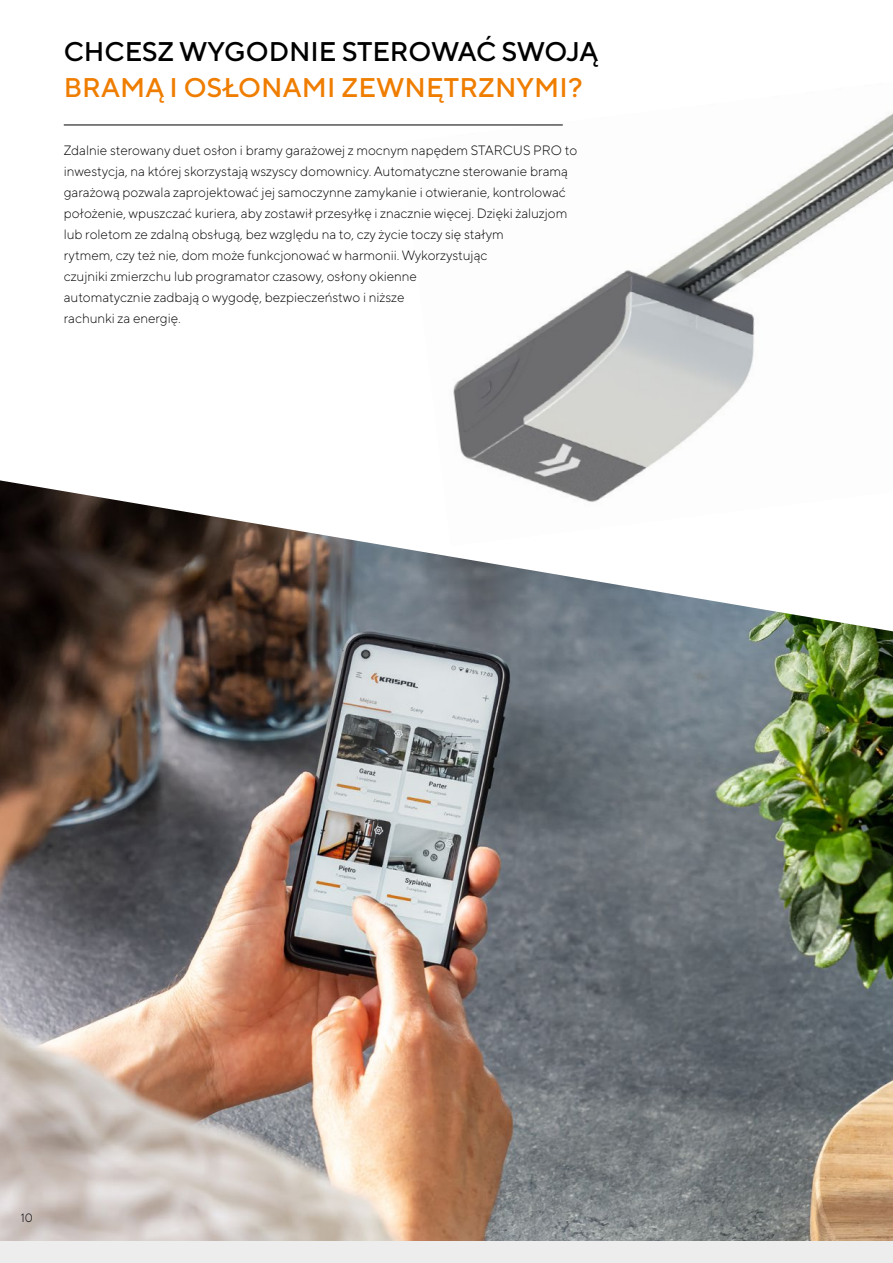
<style>
.page{position:relative;width:893px;height:1263px;background:#fff}
.page>*{position:absolute;margin:0;border:0;box-sizing:border-box;transform-origin:0 0}
.t1{font:500 27px "TT Norms Pro";color:#000}
.t2{font:500 27px "TT Norms Pro";letter-spacing:.005em;color:#ef7d00}
.t3{font:300 13.5px/21px "TT Norms Pro";color:#000}
.t4{font:300 12px "TT Norms Pro";color:#000}
</style>
<div class="page">
<img style="left:0;top:480px;width:893px;height:762px">
<img style="left:401px;top:113px;width:492px;height:433px">
<div style="left:0;top:1242px;width:893px;height:21px;background:#ededed"></div>
<hr style="left:64px;top:125px;width:499px;height:1px;background:#000">
<h1 class="t1" style="left:64px;top:34px;width:536px">CHCESZ WYGODNIE STEROWAĆ SWOJĄ</h1>
<h1 class="t2" style="left:64px;top:70px;width:520px">BRAMĄ I OSŁONAMI ZEWNĘTRZNYMI?</h1>
<p class="t3" style="left:64px;top:139px;width:515px">Zdalnie sterowany duet osłon i bramy garażowej z mocnym napędem STARCUS PRO to inwestycja, na której skorzystają wszyscy domownicy. Automatyczne sterowanie bramą garażową pozwala zaprojektować jej samoczynne zamykanie i otwieranie, kontrolować położenie, wpuszczać kuriera, aby zostawił przesyłkę i znacznie więcej. Dzięki żaluzjom lub roletom ze zdalną obsługą, bez względu na to, czy życie toczy się stałym<br>rytmem, czy też nie, dom może funkcjonować w harmonii. Wykorzystując<br>czujniki zmierzchu lub programator czasowy, osłony okienne<br>automatycznie zadbają o wygodę, bezpieczeństwo i niższe<br>rachunki za energię.</p>
<p class="t4" style="left:21px;top:1210px;width:14px">10</p>
</div>
